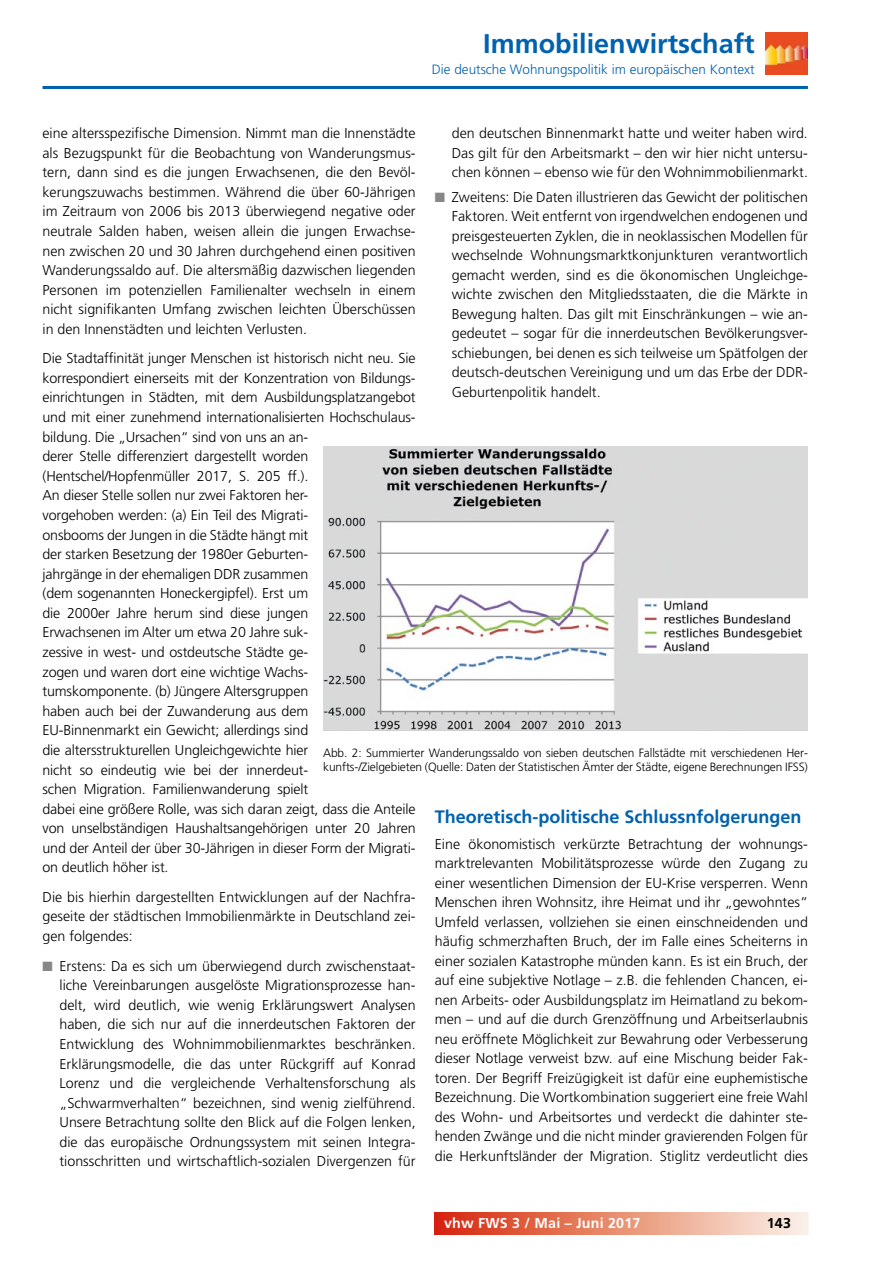
<style>
.page{position:relative;width:893px;height:1263px;background:#fff}
.page>*{position:absolute;margin:0;border:0;box-sizing:border-box;transform-origin:0 0}
.t1{font:700 27px "Frutiger LT";color:#0062ae}
.t2{font:700 18px "Frutiger LT";color:#0062ae}
.t3{font:300 14.25px/19.6px "Frutiger LT";letter-spacing:-.01em;color:#000;text-align:justify}
.t4{font:700 14.25px "Frutiger LT";letter-spacing:.015em;color:#fff}
.t5{font:700 14.25px "Frutiger LT";color:#000}
.t6{font:300 13.5px "Frutiger LT";color:#0062ae}
.t7{font:300 12px/14.4px "Frutiger CE";letter-spacing:-.01em;color:#000}
.s1{color:#868786}
</style>
<div class="page">
<hr style="left:43px;top:86px;width:765px;height:3px;background:#0062ae">
<img style="left:765px;top:32px;width:43px;height:43px">
<div style="left:435px;top:1213px;width:373px;height:21px;background:linear-gradient(to right,#d52908,#fbf6e7)"></div>
<div style="left:434px;top:1212px;width:375px;height:23px;border:2px solid #fff"></div>
<img style="left:323px;top:446px;width:484px;height:285px">
<h1 class="t1" style="left:483px;top:27px;width:273px">Immobilienwirtschaft</h1>
<p class="t6" style="left:432px;top:62px;width:324px">Die deutsche Wohnungspolitik im europäischen Kontext</p>
<p class="t3" style="left:43px;top:124px;width:375px">eine altersspezifische Dimension. Nimmt man die Innenstädte als Bezugspunkt für die Beobachtung von Wanderungsmus&shy;tern, dann sind es die jungen Erwachsenen, die den Bevöl&shy;kerungszuwachs bestimmen. Während die über 60-Jährigen im Zeitraum von 2006 bis 2013 überwiegend negative oder neutrale Salden haben, weisen allein die jungen Erwachse&shy;nen zwischen 20 und 30 Jahren durchgehend einen positiven Wanderungssaldo auf. Die altersmäßig dazwischen liegenden Personen im potenziellen Familienalter wechseln in einem nicht signifikanten Umfang zwischen leichten Überschüssen in den Innenstädten und leichten Verlusten.</p>
<p class="t3" style="left:43px;top:349px;width:375px;text-align:left">Die Stadtaffinität junger Menschen ist historisch nicht neu. Sie korrespondiert einerseits mit der Konzentration von Bildungs&shy;einrichtungen in Städten, mit dem Ausbildungsplatzangebot und mit einer zunehmend internationalisierten Hochschulaus&shy;bildung. Die „Ursachen“ sind von uns an an-<br>derer Stelle differenziert dargestellt worden (Hentschel/Hopfenmüller 2017, S. 205 ff.).<br>An dieser Stelle sollen nur zwei Faktoren her-<br>vorgehoben werden: (a) Ein Teil des Migrati-<br>onsbooms der Jungen in die Städte hängt mit<br>der starken Besetzung der 1980er Geburten-<br>jahrgänge in der ehemaligen DDR zusammen<br>(dem sogenannten Honeckergipfel). Erst um<br>die 2000er Jahre herum sind diese jungen<br>Erwachsenen im Alter um etwa 20 Jahre suk-<br>zessive in west- und ostdeutsche Städte ge-<br>zogen und waren dort eine wichtige Wachs&shy;tumskomponente. (b) Jüngere Altersgruppen<br>haben auch bei der Zuwanderung aus dem<br>EU-Binnenmarkt ein Gewicht; allerdings sind<br>die altersstrukturellen Ungleichgewichte hier<br>nicht so eindeutig wie bei der innerdeut-<br>schen Migration. Familienwanderung spielt<br>dabei eine größere Rolle, was sich daran zeigt, dass die Anteile von unselbständigen Haushaltsangehörigen unter 20 Jahren und der Anteil der über 30-Jährigen in dieser Form der Migrati&shy;on deutlich höher ist.</p>
<p class="t3" style="left:43px;top:887px;width:375px">Die bis hierhin dargestellten Entwicklungen auf der Nachfra&shy;geseite der städtischen Immobilienmärkte in Deutschland zei&shy;gen folgendes:</p>
<p class="t3" style="left:60px;top:956px;width:358px;text-indent:-17px"><span class="s1">■</span> Erstens: Da es sich um überwiegend durch zwischenstaat&shy;liche Vereinbarungen ausgelöste Migrationsprozesse han&shy;delt, wird deutlich, wie wenig Erklärungswert Analysen haben, die sich nur auf die innerdeutschen Faktoren der Entwicklung des Wohnimmobilienmarktes beschränken.<br>Erklärungsmodelle, die das unter Rückgriff auf Konrad Lorenz und die vergleichende Verhaltensforschung als „Schwarmverhalten“ bezeichnen, sind wenig zielführend.<br>Unsere Betrachtung sollte den Blick auf die Folgen lenken, die das europäische Ordnungssystem mit seinen Integra&shy;tionsschritten und wirtschaftlich-sozialen Divergenzen für</p>
<p class="t3" style="left:452px;top:124px;width:358px">den deutschen Binnenmarkt hatte und weiter haben wird.<br>Das gilt für den Arbeitsmarkt – den wir hier nicht untersu&shy;chen können – ebenso wie für den Wohnimmobilienmarkt.</p>
<p class="t3" style="left:452px;top:187px;width:358px;text-indent:-17px"><span class="s1">■</span> Zweitens: Die Daten illustrieren das Gewicht der politischen Faktoren. Weit entfernt von irgendwelchen endogenen und preisgesteuerten Zyklen, die in neoklassischen Modellen für wechselnde Wohnungsmarktkonjunkturen verantwortlich gemacht werden, sind es die ökonomischen Ungleichge&shy;wichte zwischen den Mitgliedsstaaten, die die Märkte in Bewegung halten. Das gilt mit Einschränkungen – wie an&shy;gedeutet – sogar für die innerdeutschen Bevölkerungsver&shy;schiebungen, bei denen es sich teilweise um Spätfolgen der deutsch-deutschen Vereinigung und um das Erbe der DDR-Geburtenpolitik handelt.</p>
<p class="t7" style="left:323px;top:745px;width:486px">Abb. 2: Summierter Wanderungssaldo von sieben deutschen Fallstädte mit verschiedenen Her&shy;kunfts-/Zielgebieten (Quelle: Daten der Statistischen Ämter der Städte, eigene Berechnungen IFSS)</p>
<p class="t2" style="left:435px;top:806px;width:368px">Theoretisch-politische Schlussnfolgerungen</p>
<p class="t3" style="left:435px;top:834px;width:375px">Eine ökonomistisch verkürzte Betrachtung der wohnungs&shy;marktrelevanten Mobilitätsprozesse würde den Zugang zu einer wesentlichen Dimension der EU-Krise versperren. Wenn Menschen ihren Wohnsitz, ihre Heimat und ihr „gewohntes“ Umfeld verlassen, vollziehen sie einen einschneidenden und häufig schmerzhaften Bruch, der im Falle eines Scheiterns in einer sozialen Katastrophe münden kann. Es ist ein Bruch, der auf eine subjektive Notlage – z.B. die fehlenden Chancen, ei&shy;nen Arbeits- oder Ausbildungsplatz im Heimatland zu bekom&shy;men – und auf die durch Grenzöffnung und Arbeitserlaubnis neu eröffnete Möglichkeit zur Bewahrung oder Verbesserung dieser Notlage verweist bzw. auf eine Mischung beider Fak&shy;toren. Der Begriff Freizügigkeit ist dafür eine euphemistische Bezeichnung. Die Wortkombination suggeriert eine freie Wahl des Wohn- und Arbeitsortes und verdeckt die dahinter ste&shy;henden Zwänge und die nicht minder gravierenden Folgen für die Herkunftsländer der Migration. Stiglitz verdeutlicht dies</p>
<p class="t4" style="left:444px;top:1215px;width:198px">vhw FWS 3 / Mai – Juni 2017</p>
<p class="t5" style="left:767px;top:1214px;width:26px">143</p>
</div>
